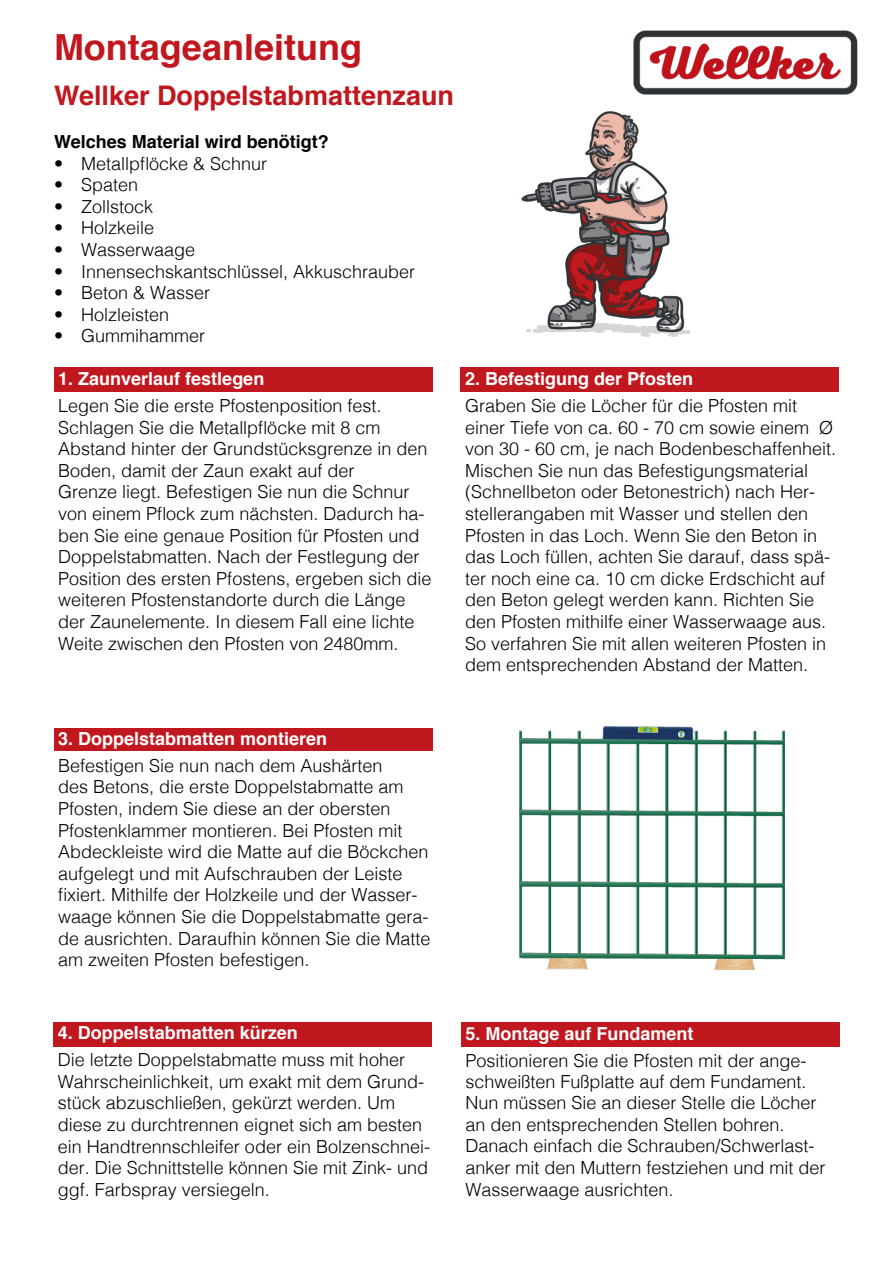
<style>
.page{position:relative;width:893px;height:1263px;background:#fff}
.page>*{position:absolute;margin:0;border:0;box-sizing:border-box;transform-origin:0 0}
.t1{font:700 36px "Helvetica";color:#c1171e}
.t2{font:700 27px "Helvetica";color:#c1171e}
.t3{font:300 18px/21.6px "Helvetica";color:#000}
.t4{font:700 18px "Helvetica";color:#fff}
.t5{font:700 18px "Helvetica";color:#000}
</style>
<div class="page">
<div style="left:461px;top:1022px;width:378px;height:24px;background:#c1171e"></div>
<div style="left:54px;top:1022px;width:378px;height:24px;background:#c1171e"></div>
<div style="left:54px;top:728px;width:378px;height:22px;background:#c1171e"></div>
<div style="left:461px;top:367px;width:378px;height:24px;background:#c1171e"></div>
<div style="left:54px;top:367px;width:378px;height:24px;background:#c1171e"></div>
<img style="left:521px;top:111px;width:170px;height:226px">
<img style="left:633px;top:30px;width:225px;height:65px">
<img style="left:519px;top:726px;width:266px;height:244px">
<p class="t1" style="left:54px;top:18px;width:310px">Montageanleitung</p>
<p class="t2" style="left:54px;top:73px;width:402px">Wellker Doppelstabmattenzaun</p>
<p class="t5" style="left:54px;top:127px;width:276px">Welches Material wird benötigt?</p>
<p class="t3" style="left:54px;top:151px;width:215px">• Metallpflöcke &amp; Schnur</p>
<p class="t3" style="left:54px;top:173px;width:86px">• Spaten</p>
<p class="t3" style="left:54px;top:194px;width:101px">• Zollstock</p>
<p class="t3" style="left:54px;top:216px;width:102px">• Holzkeile</p>
<p class="t3" style="left:54px;top:237px;width:143px">• Wasserwaage</p>
<p class="t3" style="left:54px;top:259px;width:363px">• Innensechskantschlüssel, Akkuschrauber</p>
<p class="t3" style="left:54px;top:281px;width:158px">• Beton &amp; Wasser</p>
<p class="t3" style="left:54px;top:302px;width:117px">• Holzleisten</p>
<p class="t3" style="left:54px;top:324px;width:153px">• Gummihammer</p>
<p class="t4" style="left:58px;top:364px;width:208px">1. Zaunverlauf festlegen</p>
<p class="t3" style="left:58px;top:393px;width:325px">Legen Sie die erste Pfostenposition fest.<br>Schlagen Sie die Metallpflöcke mit 8 cm</p>
<p class="t3" style="left:58px;top:437px;width:371px">Abstand hinter der Grundstücksgrenze in den<br>Boden, damit der Zaun exakt auf der</p>
<p class="t3" style="left:58px;top:480px;width:375px">Grenze liegt. Befestigen Sie nun die Schnur von einem Pflock zum nächsten. Dadurch ha&shy;ben Sie eine genaue Position für Pfosten und Doppelstabmatten. Nach der Festlegung der Position des ersten Pfostens, ergeben sich die weiteren Pfostenstandorte durch die Länge der Zaunelemente. In diesem Fall eine lichte Weite zwischen den Pfosten von 2480mm.</p>
<p class="t4" style="left:465px;top:364px;width:230px">2. Befestigung der Pfosten</p>
<p class="t3" style="left:465px;top:393px;width:373px">Graben Sie die Löcher für die Pfosten mit einer Tiefe von ca. 60 - 70 cm sowie einem Ø von 30 - 60 cm, je nach Bodenbeschaffenheit.<br>Mischen Sie nun das Befestigungsmaterial (Schnellbeton oder Betonestrich) nach Her&shy;stellerangaben mit Wasser und stellen den Pfosten in das Loch. Wenn Sie den Beton in das Loch füllen, achten Sie darauf, dass spä&shy;ter noch eine ca. 10 cm dicke Erdschicht auf den Beton gelegt werden kann. Richten Sie den Pfosten mithilfe einer Wasserwaage aus.<br>So verfahren Sie mit allen weiteren Pfosten in dem entsprechenden Abstand der Matten.</p>
<p class="t4" style="left:58px;top:724px;width:271px">3. Doppelstabmatten montieren</p>
<p class="t3" style="left:58px;top:753px;width:374px">Befestigen Sie nun nach dem Aushärten<br>des Betons, die erste Doppelstabmatte am Pfosten, indem Sie diese an der obersten Pfostenklammer montieren. Bei Pfosten mit Abdeckleiste wird die Matte auf die Böckchen aufgelegt und mit Aufschrauben der Leiste fixiert. Mithilfe der Holzkeile und der Wasser&shy;waage können Sie die Doppelstabmatte gera&shy;de ausrichten. Daraufhin können Sie die Matte am zweiten Pfosten befestigen.</p>
<p class="t4" style="left:58px;top:1018px;width:242px">4. Doppelstabmatten kürzen</p>
<p class="t3" style="left:58px;top:1048px;width:374px">Die letzte Doppelstabmatte muss mit hoher Wahrscheinlichkeit, um exakt mit dem Grund&shy;stück abzuschließen, gekürzt werden. Um diese zu durchtrennen eignet sich am besten ein Handtrennschleifer oder ein Bolzenschnei&shy;der. Die Schnittstelle können Sie mit Zink- und ggf. Farbspray versiegeln.</p>
<p class="t4" style="left:465px;top:1019px;width:230px">5. Montage auf Fundament</p>
<p class="t3" style="left:465px;top:1049px;width:353px;line-height:21.1px">Positionieren Sie die Pfosten mit der ange&shy;schweißten Fußplatte auf dem Fundament.<br>Nun müssen Sie an dieser Stelle die Löcher an den entsprechenden Stellen bohren.</p>
<p class="t3" style="left:465px;top:1134px;width:362px">Danach einfach die Schrauben/Schwerlast&shy;anker mit den Muttern festziehen und mit der<br>Wasserwaage ausrichten.</p>
</div>
